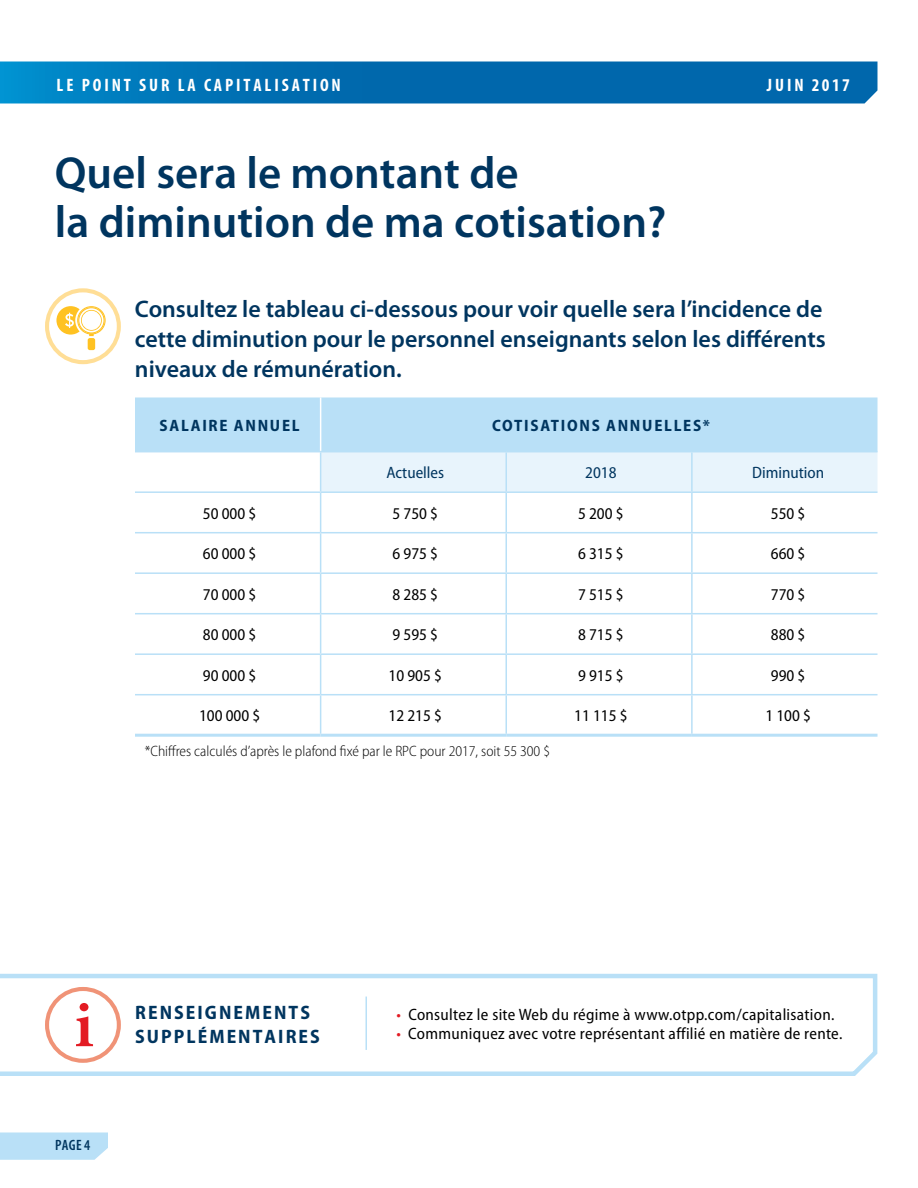
<style>
.page{position:relative;width:918px;height:1188px;background:#fff}
.page>*{position:absolute;margin:0;border:0;box-sizing:border-box;transform-origin:0 0}
.t1{font:600 45px/49.5px "Myriad Pro";color:#00355f}
.t2{font:600 24px/30px "Myriad Pro";color:#00355f}
.t3{font:700 semi-condensed 19.5px/24px "Myriad Pro";letter-spacing:.105em;color:#00355f}
.t4{font:700 condensed 18px "Myriad Pro";letter-spacing:.16em;color:#fff}
.t5{font:semi-condensed 16.5px "Myriad Pro";letter-spacing:.015em;color:#000}
.t6{font:700 semi-condensed 16.5px "Myriad Pro";letter-spacing:.105em;color:#00355f}
.t7{font:semi-condensed 16.5px "Myriad Pro";color:#00355f}
.t8{font:300 semi-condensed 15px "Myriad Pro";color:#000}
.t9{font:600 condensed 15px "Myriad Pro";color:#00355f}
.s1{color:#e31b23}
</style>
<div class="page">
<svg style="left:0;top:973px;width:878px;height:103px"></svg>
<hr style="left:365px;top:997px;width:2px;height:53px;background:#b9e0f7">
<div style="left:45px;top:987px;width:76px;height:76px;border:4px solid #f09377;border-radius:50%"></div>
<svg style="left:76px;top:1003px;width:17px;height:43px"></svg>
<svg style="left:0;top:62px;width:878px;height:42px;background:#0370b3"></svg>
<div style="left:0;top:1133px;width:108px;height:27px;background:#b9e0f7"></div>
<svg style="left:135px;top:398px;width:743px;height:93px;background:#cfe9f9"></svg>
<hr style="left:320px;top:452px;width:1px;height:39px;background:#b9e0f7">
<hr style="left:506px;top:452px;width:1px;height:39px;background:#b9e0f7">
<hr style="left:691px;top:452px;width:2px;height:39px;background:#b9e0f7">
<hr style="left:135px;top:491px;width:186px;height:2px;background:#b9e0f7">
<hr style="left:321px;top:491px;width:185px;height:2px;background:#b9e0f7">
<hr style="left:320px;top:493px;width:1px;height:39px;background:#b9e0f7">
<hr style="left:506px;top:491px;width:186px;height:2px;background:#b9e0f7">
<hr style="left:506px;top:493px;width:1px;height:39px;background:#b9e0f7">
<hr style="left:692px;top:491px;width:186px;height:2px;background:#b9e0f7">
<hr style="left:691px;top:493px;width:2px;height:39px;background:#b9e0f7">
<hr style="left:320px;top:398px;width:1px;height:53px;background:#fff">
<hr style="left:135px;top:451px;width:186px;height:1px;background:#b9e0f7">
<hr style="left:321px;top:451px;width:185px;height:1px;background:#b9e0f7">
<hr style="left:506px;top:451px;width:186px;height:1px;background:#b9e0f7">
<hr style="left:692px;top:451px;width:186px;height:1px;background:#b9e0f7">
<hr style="left:135px;top:532px;width:186px;height:1px;background:#b9e0f7">
<hr style="left:321px;top:532px;width:185px;height:1px;background:#b9e0f7">
<hr style="left:320px;top:533px;width:1px;height:39px;background:#b9e0f7">
<hr style="left:506px;top:532px;width:186px;height:1px;background:#b9e0f7">
<hr style="left:506px;top:533px;width:1px;height:39px;background:#b9e0f7">
<hr style="left:692px;top:532px;width:186px;height:1px;background:#b9e0f7">
<hr style="left:691px;top:533px;width:2px;height:39px;background:#b9e0f7">
<hr style="left:320px;top:574px;width:1px;height:39px;background:#b9e0f7">
<hr style="left:506px;top:574px;width:1px;height:39px;background:#b9e0f7">
<hr style="left:691px;top:574px;width:2px;height:39px;background:#b9e0f7">
<hr style="left:320px;top:614px;width:1px;height:39px;background:#b9e0f7">
<hr style="left:506px;top:614px;width:1px;height:39px;background:#b9e0f7">
<hr style="left:691px;top:614px;width:2px;height:39px;background:#b9e0f7">
<hr style="left:320px;top:655px;width:1px;height:39px;background:#b9e0f7">
<hr style="left:506px;top:655px;width:1px;height:39px;background:#b9e0f7">
<hr style="left:691px;top:655px;width:2px;height:39px;background:#b9e0f7">
<hr style="left:320px;top:695px;width:1px;height:39px;background:#b9e0f7">
<hr style="left:506px;top:695px;width:1px;height:39px;background:#b9e0f7">
<hr style="left:691px;top:695px;width:2px;height:39px;background:#b9e0f7">
<hr style="left:135px;top:734px;width:186px;height:3px;background:#b9e0f7">
<hr style="left:321px;top:734px;width:185px;height:3px;background:#b9e0f7">
<hr style="left:506px;top:734px;width:186px;height:3px;background:#b9e0f7">
<hr style="left:692px;top:734px;width:186px;height:3px;background:#b9e0f7">
<hr style="left:135px;top:572px;width:186px;height:2px;background:#b9e0f7">
<hr style="left:321px;top:572px;width:185px;height:2px;background:#b9e0f7">
<hr style="left:506px;top:572px;width:186px;height:2px;background:#b9e0f7">
<hr style="left:692px;top:572px;width:186px;height:2px;background:#b9e0f7">
<hr style="left:135px;top:613px;width:186px;height:1px;background:#b9e0f7">
<hr style="left:321px;top:613px;width:185px;height:1px;background:#b9e0f7">
<hr style="left:506px;top:613px;width:186px;height:1px;background:#b9e0f7">
<hr style="left:692px;top:613px;width:186px;height:1px;background:#b9e0f7">
<hr style="left:135px;top:653px;width:186px;height:2px;background:#b9e0f7">
<hr style="left:321px;top:653px;width:185px;height:2px;background:#b9e0f7">
<hr style="left:506px;top:653px;width:186px;height:2px;background:#b9e0f7">
<hr style="left:692px;top:653px;width:186px;height:2px;background:#b9e0f7">
<hr style="left:135px;top:694px;width:186px;height:1px;background:#b9e0f7">
<hr style="left:321px;top:694px;width:185px;height:1px;background:#b9e0f7">
<hr style="left:506px;top:694px;width:186px;height:1px;background:#b9e0f7">
<hr style="left:692px;top:694px;width:186px;height:1px;background:#b9e0f7">
<div style="left:45px;top:288px;width:76px;height:76px;border:4px solid #ffde96;border-radius:50%"></div>
<div style="left:88px;top:338px;width:7px;height:12px;background:#ffc222;border-radius:2px"></div>
<svg style="left:56px;top:306px;width:50px;height:30px"></svg>
<p class="t4" style="left:57px;top:75px;width:286px">LE POINT SUR LA CAPITALISATION</p>
<p class="t4" style="left:767px;top:75px;width:85px">JUIN 2017</p>
<h1 class="t1" style="left:55px;top:148px;width:613px">Quel sera le montant de<br>la diminution de ma cotisation?</h1>
<h2 class="t2" style="left:135px;top:295px;width:692px">Consultez le tableau ci-dessous pour voir quelle sera l’incidence de cette diminution pour le personnel enseignants selon les différents niveaux de rémunération.</h2>
<p class="t6" style="left:160px;top:416px;width:142px">SALAIRE ANNUEL</p>
<p class="t6" style="left:492px;top:416px;width:219px">COTISATIONS ANNUELLES*</p>
<p class="t7" style="left:386px;top:464px;width:59px">Actuelles</p>
<p class="t7" style="left:585px;top:464px;width:33px">2018</p>
<p class="t7" style="left:752px;top:464px;width:73px">Diminution</p>
<p class="t5" style="left:203px;top:504px;width:55px">50 000 $</p>
<p class="t5" style="left:392px;top:504px;width:47px">5 750 $</p>
<p class="t5" style="left:578px;top:504px;width:47px">5 200 $</p>
<p class="t5" style="left:771px;top:504px;width:36px">550 $</p>
<p class="t5" style="left:203px;top:545px;width:55px">60 000 $</p>
<p class="t5" style="left:392px;top:545px;width:47px">6 975 $</p>
<p class="t5" style="left:578px;top:545px;width:47px">6 315 $</p>
<p class="t5" style="left:771px;top:545px;width:36px">660 $</p>
<p class="t5" style="left:203px;top:585px;width:55px">70 000 $</p>
<p class="t5" style="left:392px;top:585px;width:47px">8 285 $</p>
<p class="t5" style="left:578px;top:585px;width:47px">7 515 $</p>
<p class="t5" style="left:771px;top:585px;width:36px">770 $</p>
<p class="t5" style="left:203px;top:626px;width:55px">80 000 $</p>
<p class="t5" style="left:392px;top:626px;width:47px">9 595 $</p>
<p class="t5" style="left:578px;top:626px;width:47px">8 715 $</p>
<p class="t5" style="left:771px;top:626px;width:36px">880 $</p>
<p class="t5" style="left:203px;top:666px;width:55px">90 000 $</p>
<p class="t5" style="left:389px;top:666px;width:55px">10 905 $</p>
<p class="t5" style="left:578px;top:666px;width:47px">9 915 $</p>
<p class="t5" style="left:771px;top:666px;width:36px">990 $</p>
<p class="t5" style="left:199px;top:707px;width:63px">100 000 $</p>
<p class="t5" style="left:389px;top:707px;width:55px">12 215 $</p>
<p class="t5" style="left:574px;top:707px;width:55px">11 115 $</p>
<p class="t5" style="left:765px;top:707px;width:47px">1 100 $</p>
<p class="t8" style="left:145px;top:743px;width:407px">*Chiffres calculés d’après le plafond fixé par le RPC pour 2017, soit 55 300 $</p>
<p class="t9" style="left:55px;top:1137px;width:37px">PAGE 4</p>
<p class="t3" style="left:135px;top:1001px;width:186px">RENSEIGNEMENTS<br>SUPPLÉMENTAIRES</p>
<p class="t5" style="left:396px;top:1006px;width:440px"><span class="s1">•</span> Consultez le site Web du régime à www.otpp.com/capitalisation.</p>
<p class="t5" style="left:396px;top:1025px;width:448px"><span class="s1">•</span> Communiquez avec votre représentant affilié en matière de rente.</p>
</div>
